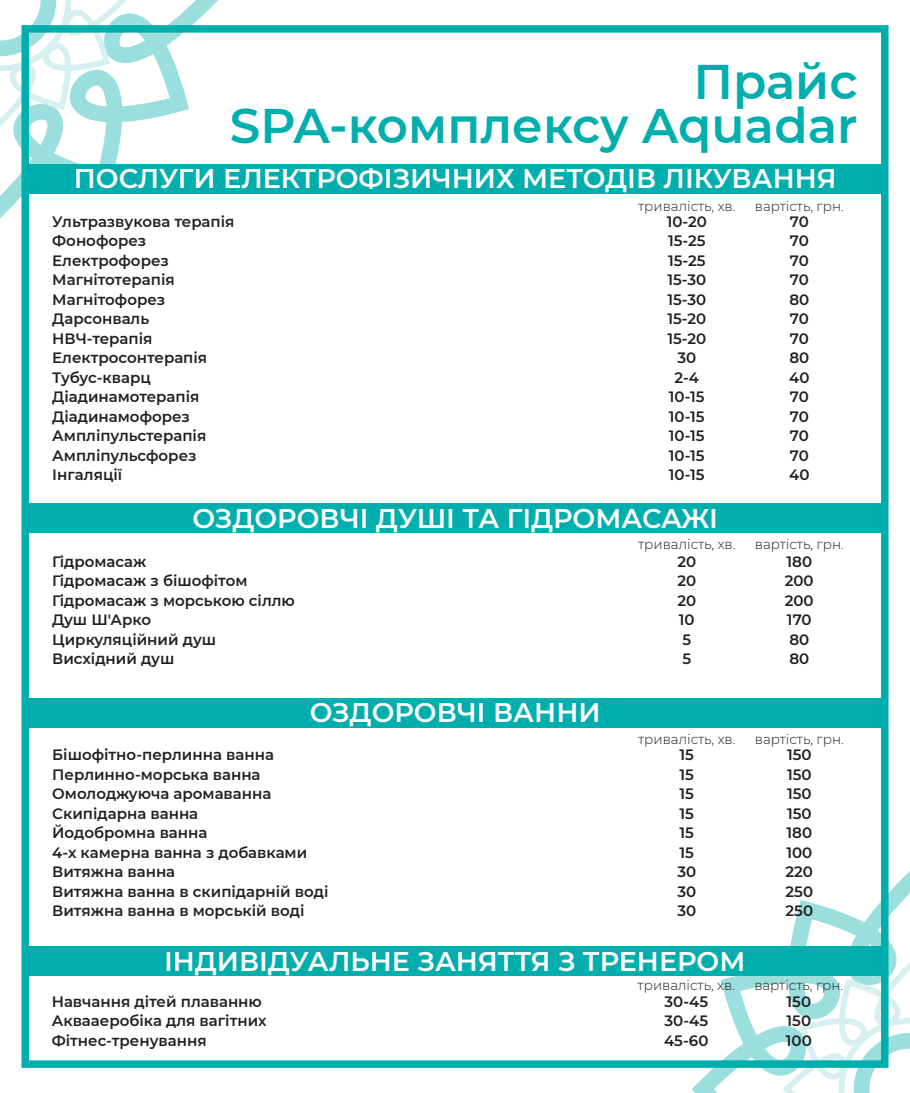
<style>
.page{position:relative;width:910px;height:1093px;background:#fff}
.page>*{position:absolute;margin:0;border:0;box-sizing:border-box;transform-origin:0 0}
.t1{font:600 48.6px/43.5px "Montserrat";color:#00aead;text-align:right}
.t2{font:600 27px "Montserrat";color:#fff}
.t3{font:600 15px/19.5px "Montserrat";color:#231f20}
.t4{font:300 13.5px "Montserrat";color:#231f20}
</style>
<div class="page">
<svg style="left:692px;top:870px;width:218px;height:223px"></svg>
<svg style="left:783px;top:962px;width:127px;height:131px"></svg>
<svg style="left:0;top:0;width:218px;height:218px"></svg>
<svg style="left:0;top:0;width:127px;height:127px"></svg>
<div style="left:21px;top:25px;width:867px;height:1043px;border:8px solid #00aead"></div>
<div style="left:25px;top:164px;width:860px;height:30px;background:#00aead"></div>
<div style="left:25px;top:503px;width:860px;height:30px;background:#00aead"></div>
<div style="left:25px;top:698px;width:860px;height:30px;background:#00aead"></div>
<div style="left:25px;top:946px;width:859px;height:30px;background:#00aead"></div>
<h1 class="t1" style="left:230px;top:58px;width:629px">Прайс<br>SPA-комплексу Aquadar</h1>
<h2 class="t2" style="left:74px;top:159px;width:764px">ПОСЛУГИ ЕЛЕКТРОФІЗИЧНИХ МЕТОДІВ ЛІКУВАННЯ</h2>
<p class="t3" style="left:52px;top:211px;width:184px">Ультразвукова терапія<br>Фонофорез<br>Електрофорез<br>Магнітотерапія<br>Магнітофорез<br>Дарсонваль<br>НВЧ-терапія<br>Електросонтерапія<br>Тубус-кварц<br>Діадинамотерапія<br>Діадинамофорез<br>Ампліпульстерапія<br>Ампліпульсфорез<br>Інгаляції</p>
<p class="t3" style="left:667px;top:211px;width:42px;text-align:center">10-20<br>15-25<br>15-25<br>15-30<br>15-30<br>15-20<br>15-20<br>30<br>2-4<br>10-15<br>10-15<br>10-15<br>10-15<br>10-15</p>
<p class="t3" style="left:789px;top:211px;width:22px;text-align:justify">70<br>70<br>70<br>70<br>80<br>70<br>70<br>80<br>40<br>70<br>70<br>70<br>70<br>40</p>
<p class="t4" style="left:638px;top:197px;width:99px">тривалість, хв.</p>
<p class="t4" style="left:755px;top:197px;width:90px">вартість, грн.</p>
<h2 class="t2" style="left:193px;top:499px;width:527px">ОЗДОРОВЧІ ДУШІ ТА ГІДРОМАСАЖІ</h2>
<p class="t4" style="left:638px;top:535px;width:99px">тривалість, хв.</p>
<p class="t4" style="left:755px;top:535px;width:90px">вартість, грн.</p>
<p class="t3" style="left:52px;top:551px;width:244px">Гідромасаж<br>Гідромасаж з бішофітом<br>Гідромасаж з морською сіллю<br>Душ Ш'Арко<br>Циркуляційний душ<br>Висхідний душ</p>
<p class="t3" style="left:785px;top:551px;width:30px">180<br>200<br>200<br>170<br>80<br>80</p>
<p class="t3" style="left:677px;top:551px;width:20px;text-align:center">20<br>20<br>20<br>10<br>5<br>5</p>
<h2 class="t2" style="left:310px;top:693px;width:292px">ОЗДОРОВЧІ ВАННИ</h2>
<p class="t4" style="left:638px;top:729px;width:99px">тривалість, хв.</p>
<p class="t4" style="left:755px;top:729px;width:90px">вартість, грн.</p>
<p class="t3" style="left:52px;top:744px;width:278px">Бішофітно-перлинна ванна<br>Перлинно-морська ванна<br>Омолоджуюча аромаванна<br>Скипідарна ванна<br>Йодобромна ванна<br>4-х камерна ванна з добавками<br>Витяжна ванна<br>Витяжна ванна в скипідарній воді<br>Витяжна ванна в морській воді</p>
<p class="t3" style="left:785px;top:744px;width:29px;text-align:justify">150<br>150<br>150<br>150<br>180<br>100<br>220<br>250<br>250</p>
<p class="t3" style="left:677px;top:744px;width:20px">15<br>15<br>15<br>15<br>15<br>15<br>30<br>30<br>30</p>
<h2 class="t2" style="left:164px;top:942px;width:583px">ІНДИВІДУАЛЬНЕ ЗАНЯТТЯ З ТРЕНЕРОМ</h2>
<p class="t4" style="left:638px;top:976px;width:99px">тривалість, хв.</p>
<p class="t4" style="left:754px;top:976px;width:90px">вартість, грн.</p>
<p class="t3" style="left:52px;top:991px;width:216px">Навчання дітей плаванню<br>Аквааеробіка для вагітних<br>Фітнес-тренування</p>
<p class="t3" style="left:786px;top:991px;width:27px;text-align:justify">150<br>150<br>100</p>
<p class="t3" style="left:664px;top:991px;width:46px;text-align:justify">30-45<br>30-45<br>45-60</p>
</div>
